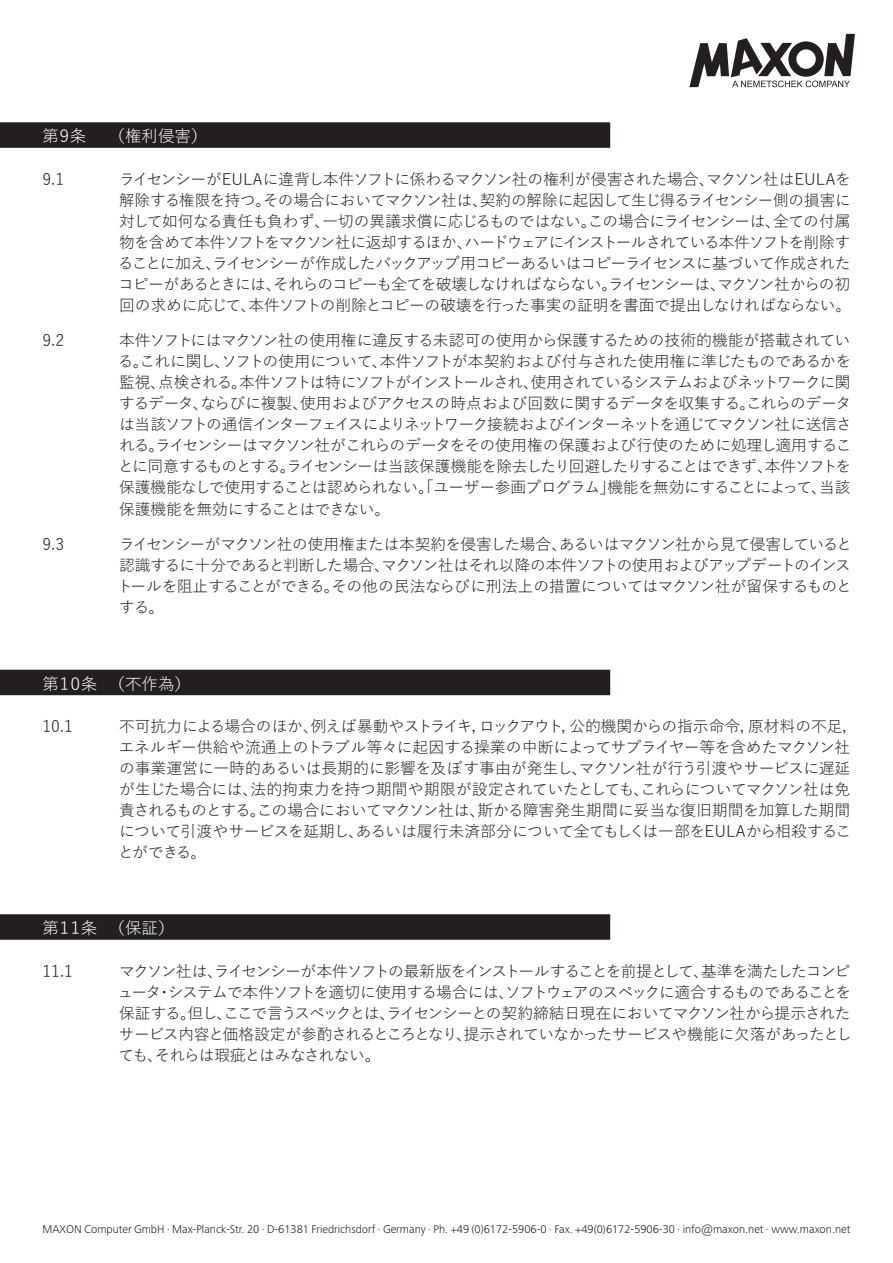
<style>
.page{position:relative;width:893px;height:1263px;background:#fff}
.page>*{position:absolute;margin:0;border:0;box-sizing:border-box;transform-origin:0 0}
.t1{font:16.5px "Yu Gothic";letter-spacing:-.165em;color:#fff}
.t2{font:15.75px/21px "Yu Gothic";letter-spacing:-.03em;color:#231f20;text-align:justify}
.t3{font:300 11.7px "Frutiger Next LTW1 G";color:#231f20}
</style>
<div class="page">
<svg style="left:689px;top:34px;width:166px;height:53px"></svg>
<div style="left:0;top:122px;width:610px;height:26px;background:#231f20"></div>
<div style="left:0;top:670px;width:610px;height:25px;background:#231f20"></div>
<div style="left:0;top:914px;width:610px;height:26px;background:#231f20"></div>
<p class="t1" style="left:43px;top:121px;width:45px">第９条</p>
<p class="t1" style="left:109px;top:121px;width:101px">（権利侵害）</p>
<p class="t2" style="left:43px;top:166px;width:23px">9.1</p>
<p class="t2" style="left:118px;top:166px;width:735px">ライセンシーがEULAに違背し本件ソフトに係わるマクソン社の権利が侵害された場合、マクソン社はEULAを解除する権限を持つ。その場合においてマクソン社は、契約の解除に起因して生じ得るライセンシー側の損害に対して如何なる責任も負わず、一切の異議求償に応じるものではない。この場合にライセンシーは、全ての付属物を含めて本件ソフトをマクソン社に返却するほか、ハードウェアにインストールされている本件ソフトを削除することに加え、ライセンシーが作成したバックアップ用コピーあるいはコピーライセンスに基づいて作成されたコピーがあるときには、それらのコピーも全てを破壊しなければならない。ライセンシーは、マクソン社からの初回の求めに応じて、本件ソフトの削除とコピーの破壊を行った事実の証明を書面で提出しなければならない。</p>
<p class="t2" style="left:43px;top:328px;width:23px">9.2</p>
<p class="t2" style="left:118px;top:328px;width:736px">本件ソフトにはマクソン社の使用権に違反する未認可の使用から保護するための技術的機能が搭載されている。これに関し、ソフトの使用について、本件ソフトが本契約および付与された使用権に準じたものであるかを監視、点検される。本件ソフトは特にソフトがインストールされ、使用されているシステムおよびネットワークに関するデータ、ならびに複製、使用およびアクセスの時点および回数に関するデータを収集する。これらのデータは当該ソフトの通信インターフェイスによりネットワーク接続およびインターネットを通じてマクソン社に送信される。ライセンシーはマクソン社がこれらのデータをその使用権の保護および行使のために処理し適用することに同意するものとする。ライセンシーは当該保護機能を除去したり回避したりすることはできず、本件ソフトを保護機能なしで使用することは認められない。「ユーザー参画プログラム」機能を無効にすることによって、当該保護機能を無効にすることはできない。</p>
<p class="t2" style="left:43px;top:532px;width:23px">9.3</p>
<p class="t2" style="left:117px;top:532px;width:736px">ライセンシーがマクソン社の使用権または本契約を侵害した場合、あるいはマクソン社から見て侵害していると認識するに十分であると判断した場合、マクソン社はそれ以降の本件ソフトの使用およびアップデートのインストールを阻止することができる。その他の民法ならびに刑法上の措置についてはマクソン社が留保するものとする。</p>
<p class="t1" style="left:43px;top:668px;width:150px">第１０条 （不作為）</p>
<p class="t2" style="left:43px;top:714px;width:32px">10.1</p>
<p class="t2" style="left:118px;top:714px;width:742px;text-align:left">不可抗力による場合のほか、例えば暴動やストライキ，ロックアウト，公的機関からの指示命令，原材料の不足，エネルギー供給や流通上のトラブル等々に起因する操業の中断によってサプライヤー等を含めたマクソン社の事業運営に一時的あるいは長期的に影響を及ぼす事由が発生し、マクソン社が行う引渡やサービスに遅延が生じた場合には、法的拘束力を持つ期間や期限が設定されていたとしても、これらについてマクソン社は免責されるものとする。この場合においてマクソン社は、斯かる障害発生期間に妥当な復旧期間を加算した期間について引渡やサービスを延期し、あるいは履行未済部分について全てもしくは一部をEULAから相殺することができる。</p>
<p class="t1" style="left:43px;top:913px;width:133px">第１１条 （保証）</p>
<p class="t2" style="left:43px;top:958px;width:32px">11.1</p>
<p class="t2" style="left:118px;top:958px;width:736px">マクソン社は、ライセンシーが本件ソフトの最新版をインストールすることを前提として、基準を満たしたコンピュータ・システムで本件ソフトを適切に使用する場合には、ソフトウェアのスペックに適合するものであることを保証する。但し、ここで言うスペックとは、ライセンシーとの契約締結日現在においてマクソン社から提示されたサービス内容と価格設定が参酌されるところとなり、提示されていなかったサービスや機能に欠落があったとしても、それらは瑕疵とはみなされない。</p>
<p class="t3" style="left:43px;top:1222px;width:809px">MAXON Computer GmbH . Max-Planck-Str. 20 . D-61381 Friedrichsdorf . Germany . Ph. +49 (0)6172-5906-0 . Fax. +49(0)6172-5906-30 . info@maxon.net . www.maxon.net</p>
</div>
